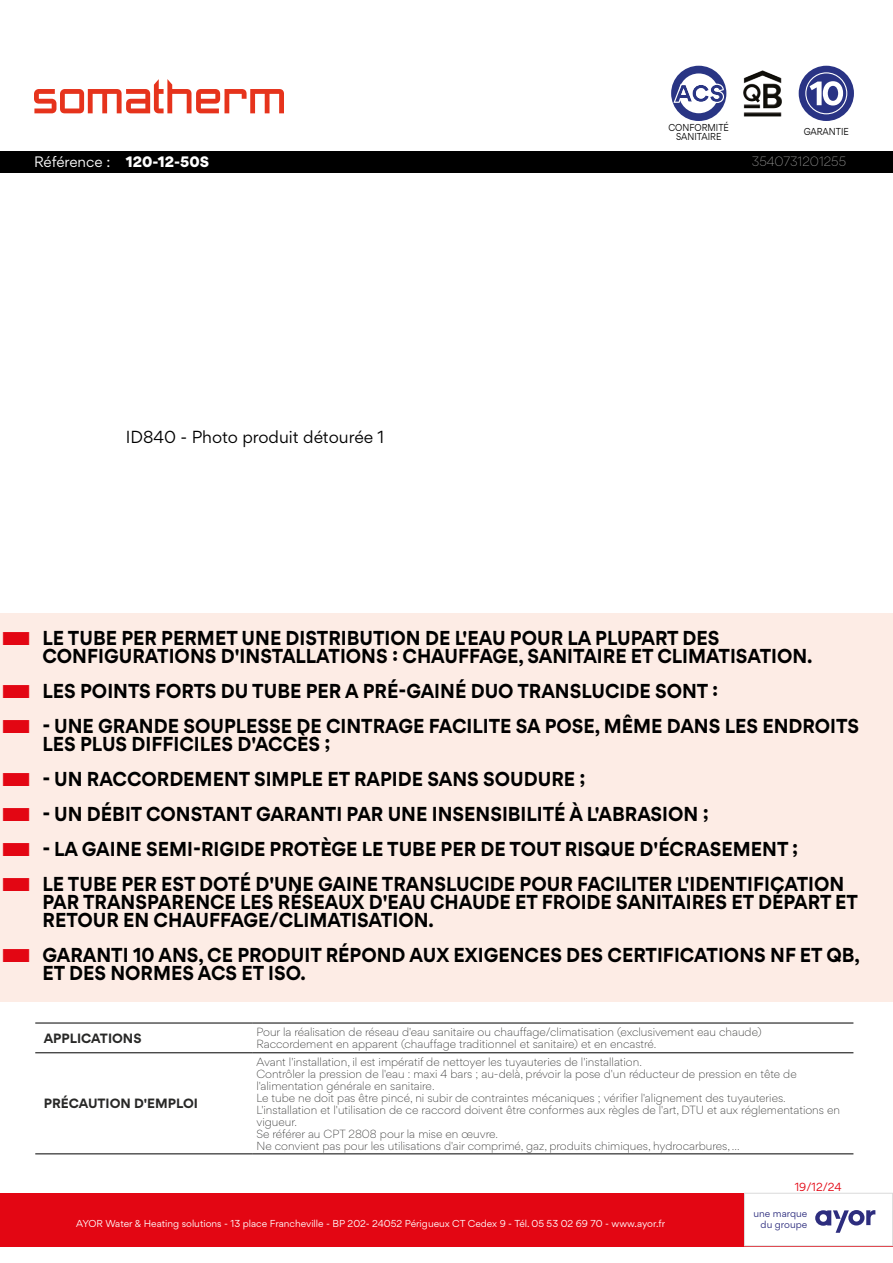
<style>
.page{position:relative;width:893px;height:1263px;background:#fff}
.page>*{position:absolute;margin:0;border:0;box-sizing:border-box;transform-origin:0 0}
.t1{font:700 18px/18px "Gordita";color:#000;scale:.95 1}
.t2{font:15.6px "Gordita";color:#000}
.t3{font:13.5px "Gordita";letter-spacing:-.005em;color:#fff}
.t4{font:700 12px "Gordita";color:#282827}
.t5{font:300 12px "Gordita";color:#9d9d9c}
.t6{font:300 10.5px/12px "Gordita";color:#282827}
.t7{font:10.5px "Gordita";color:#e30613}
.t8{font:9px "Gordita";color:#fff}
.t9{font:9px/9px "Gordita";color:#000;text-align:center;scale:.9 1}
.t10{font:9px/10.5px "Gordita";color:#2d2d7e;text-align:right}
.s1{font-weight:900}
</style>
<div class="page">
<div style="left:0;top:1193px;width:893px;height:53px;background:#e30613"></div>
<div style="left:744px;top:1193px;width:149px;height:53px;background:#fff"></div>
<div style="left:744px;top:1193px;width:149px;height:53px;border:1px solid #dadada"></div>
<div style="left:671px;top:66px;width:55px;height:55px;background:#293584;border-radius:50%"></div>
<div style="left:679px;top:73px;width:40px;height:40px;background:#fff;border-radius:50%"></div>
<svg style="left:673px;top:84px;width:51px;height:19px"></svg>
<svg style="left:751px;top:70px;width:11px;height:5px"></svg>
<div style="left:799px;top:66px;width:55px;height:55px;background:#293384;border-radius:50%"></div>
<svg style="left:805px;top:72px;width:42px;height:42px"></svg>
<div style="left:0;top:613px;width:893px;height:72px;background:#fdece5"></div>
<div style="left:0;top:666px;width:893px;height:54px;background:#fdece5"></div>
<div style="left:0;top:701px;width:893px;height:72px;background:#fdece5"></div>
<div style="left:0;top:754px;width:893px;height:54px;background:#fdece5"></div>
<div style="left:0;top:789px;width:893px;height:54px;background:#fdece5"></div>
<div style="left:0;top:824px;width:893px;height:54px;background:#fdece5"></div>
<div style="left:0;top:859px;width:893px;height:90px;background:#fdece5"></div>
<div style="left:0;top:930px;width:893px;height:72px;background:#fdece5"></div>
<svg style="left:815px;top:1210px;width:60px;height:23px"></svg>
<svg style="left:34px;top:79px;width:250px;height:34px"></svg>
<div style="left:0;top:151px;width:893px;height:21px;background:#000"></div>
<hr style="left:35px;top:1023px;width:217px;height:1px;background:#000">
<hr style="left:252px;top:1023px;width:601px;height:1px;background:#000">
<hr style="left:35px;top:1052px;width:217px;height:1px;background:#000">
<hr style="left:252px;top:1052px;width:601px;height:1px;background:#000">
<hr style="left:35px;top:1153px;width:217px;height:1px;background:#000">
<hr style="left:252px;top:1153px;width:601px;height:1px;background:#000">
<p class="t3" style="left:34px;top:152px;width:177px">Référence : <span class="s1">120-12-50S</span></p>
<h2 class="t2" style="left:126px;top:425px;width:260px">ID840 - Photo produit détourée 1</h2>
<p class="t9" style="left:668px;top:123px;width:69px">CONFORMITÉ<br>SANITAIRE</p>
<p class="t9" style="left:804px;top:127px;width:52px">GARANTIE</p>
<p class="t5" style="left:752px;top:153px;width:96px">3540731201255</p>
<h1 class="t1" style="left:43px;top:629px;width:812px">LE TUBE PER PERMET UNE DISTRIBUTION DE L'EAU POUR LA PLUPART DES<br>CONFIGURATIONS D'INSTALLATIONS : CHAUFFAGE, SANITAIRE ET CLIMATISATION.</h1>
<h1 class="t1" style="left:43px;top:682px;width:713px">LES POINTS FORTS DU TUBE PER A PRÉ-GAINÉ DUO TRANSLUCIDE SONT :</h1>
<h1 class="t1" style="left:43px;top:717px;width:861px">- UNE GRANDE SOUPLESSE DE CINTRAGE FACILITE SA POSE, MÊME DANS LES ENDROITS<br>LES PLUS DIFFICILES D'ACCÈS ;</h1>
<h1 class="t1" style="left:43px;top:770px;width:573px">- UN RACCORDEMENT SIMPLE ET RAPIDE SANS SOUDURE ;</h1>
<h1 class="t1" style="left:43px;top:805px;width:703px">- UN DÉBIT CONSTANT GARANTI PAR UNE INSENSIBILITÉ À L'ABRASION ;</h1>
<h1 class="t1" style="left:43px;top:831px;width:845px;line-height:35px">- LA GAINE SEMI-RIGIDE PROTÈGE LE TUBE PER DE TOUT RISQUE D'ÉCRASEMENT ;<br>LE TUBE PER EST DOTÉ D'UNE GAINE TRANSLUCIDE POUR FACILITER L'IDENTIFICATION</h1>
<h1 class="t1" style="left:43px;top:893px;width:860px">PAR TRANSPARENCE LES RÉSEAUX D'EAU CHAUDE ET FROIDE SANITAIRES ET DÉPART ET<br>RETOUR EN CHAUFFAGE/CLIMATISATION.</h1>
<h1 class="t1" style="left:43px;top:946px;width:862px">GARANTI 10 ANS, CE PRODUIT RÉPOND AUX EXIGENCES DES CERTIFICATIONS NF ET QB,<br>ET DES NORMES ACS ET ISO.</h1>
<p class="t4" style="left:44px;top:1028px;width:99px">APPLICATIONS</p>
<p class="t6" style="left:256px;top:1026px;width:507px">Pour la réalisation de réseau d'eau sanitaire ou chauffage/climatisation (exclusivement eau chaude)<br>Raccordement en apparent (chauffage traditionnel et sanitaire) et en encastré.</p>
<p class="t6" style="left:256px;top:1055px;width:585px">Avant l'installation, il est impératif de nettoyer les tuyauteries de l'installation.<br>Contrôler la pression de l'eau : maxi 4 bars ; au-delà, prévoir la pose d'un réducteur de pression en tête de l'alimentation générale en sanitaire.<br>Le tube ne doit pas être pincé, ni subir de contraintes mécaniques ; vérifier l'alignement des tuyauteries.<br>L'installation et l'utilisation de ce raccord doivent être conformes aux règles de l'art, DTU et aux réglementations en vigueur.<br>Se référer au CPT 2808 pour la mise en œuvre.<br>Ne convient pas pour les utilisations d'air comprimé, gaz, produits chimiques, hydrocarbures, ...</p>
<p class="t7" style="left:795px;top:1179px;width:48px">19/12/24</p>
<p class="t10" style="left:754px;top:1208px;width:55px">une marque du groupe</p>
<p class="t4" style="left:44px;top:1094px;width:156px">PRÉCAUTION D'EMPLOI</p>
<p class="t8" style="left:76px;top:1216px;width:590px">AYOR Water &amp; Heating solutions - 13 place Francheville - BP 202- 24052 Périgueux CT Cedex 9 - Tél. 05 53 02 69 70 - www.ayor.fr</p>
</div>
